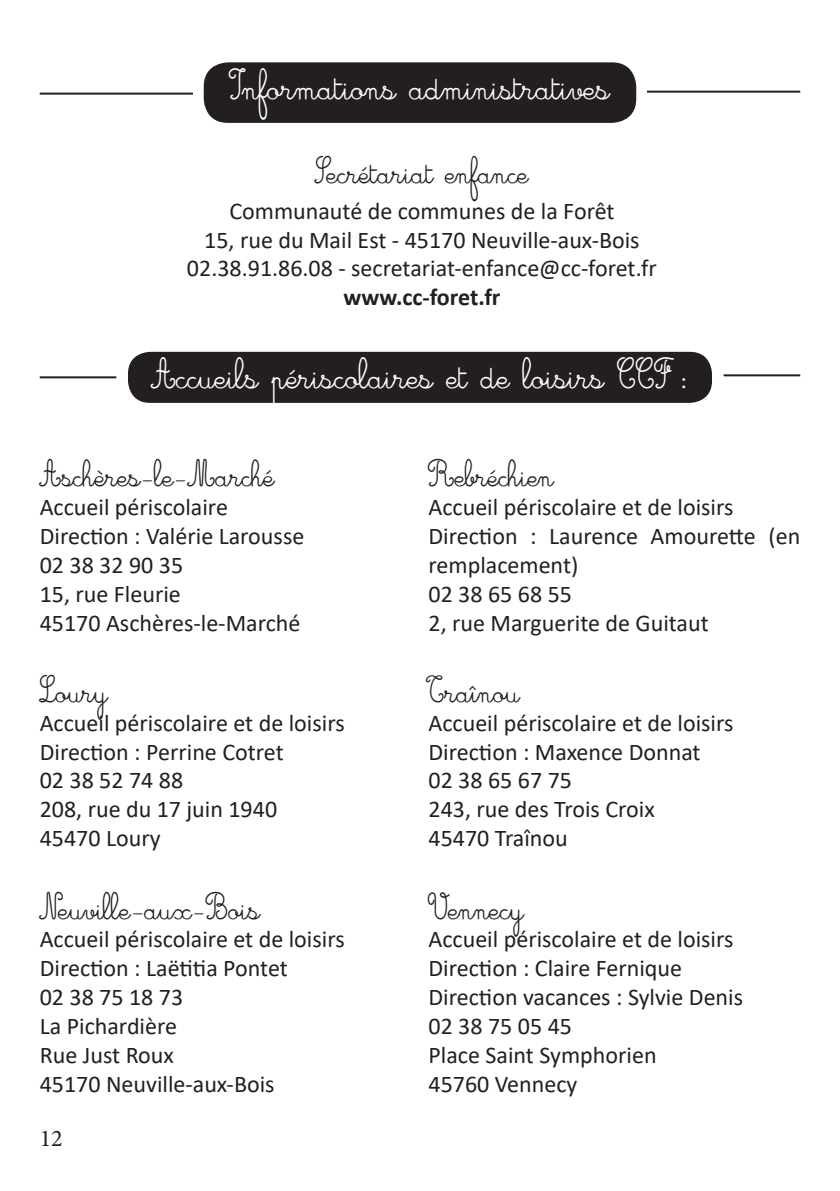
<style>
.page{position:relative;width:840px;height:1191px;background:#fff}
.page>*{position:absolute;margin:0;border:0;box-sizing:border-box;transform-origin:0 0}
.t1{font:34.2px "Cursivestandard";color:#fff}
.t2{font:30px "Cursivestandard";color:#231f20}
.t3{font:24px/28.8px "Calibri";color:#231f20}
.t4{font:700 24px "Calibri";color:#231f20}
.t5{font:24px "Minion Pro";color:#231f20}
.s1{font-family:"Minion Pro";font-size:24px}
</style>
<div class="page">
<div style="left:128px;top:352px;width:583px;height:51px;background:#231f20;border-radius:22px"></div>
<div style="left:204px;top:62px;width:432px;height:61px;background:#231f20;border-radius:24px"></div>
<hr style="left:40px;top:376px;width:76px;height:2px;background:#231f20">
<hr style="left:723px;top:374px;width:76px;height:2px;background:#231f20">
<hr style="left:646px;top:91px;width:153px;height:2px;background:#231f20">
<hr style="left:40px;top:93px;width:153px;height:2px;background:#231f20">
<h1 class="t1" style="left:229px;top:67px;width:382px">Informations administratives</h1>
<p class="t2" style="left:315px;top:155px;width:215px">Secrétariat enfance</p>
<p class="t3" style="left:187px;top:196px;width:471px;text-align:center">Communauté de communes de la Forêt<br>15, rue du Mail Est - 45170 Neuville-aux-Bois<br>02.38.91.86.08 - secretariat-enfance@cc-foret.fr</p>
<p class="t4" style="left:343px;top:285px;width:158px">www.cc-foret.fr</p>
<h1 class="t1" style="left:151px;top:356px;width:536px">Accueils périscolaires et de loisirs CCF <span class="s1">:</span></h1>
<p class="t2" style="left:40px;top:458px;width:236px">Aschères-le-Marché</p>
<p class="t3" style="left:40px;top:495px;width:266px">Accueil périscolaire<br>Direction : Valérie Larousse<br>02 38 32 90 35<br>15, rue Fleurie<br>45170 Aschères-le-Marché</p>
<p class="t2" style="left:40px;top:674px;width:70px">Loury</p>
<p class="t3" style="left:40px;top:708px;width:306px">Accueil périscolaire et de loisirs<br>Direction : Perrine Cotret<br>02 38 52 74 88<br>208, rue du 17 juin 1940<br>45470 Loury</p>
<p class="t2" style="left:40px;top:890px;width:222px">Neuville-aux-Bois</p>
<p class="t3" style="left:40px;top:924px;width:306px">Accueil périscolaire et de loisirs<br>Direction : Laëtitia Pontet<br>02 38 75 18 73<br>La Pichardière<br>Rue Just Roux<br>45170 Neuville-aux-Bois</p>
<p class="t5" style="left:40px;top:1129px;width:25px">12</p>
<p class="t2" style="left:428px;top:458px;width:127px">Rebréchien</p>
<p class="t3" style="left:428px;top:492px;width:373px">Accueil périscolaire et de loisirs<br>Direction : Laurence Amourette (en remplacement)<br>02 38 65 68 55<br>2, rue Marguerite de Guitaut</p>
<p class="t2" style="left:428px;top:674px;width:93px">Traînou</p>
<p class="t3" style="left:428px;top:708px;width:306px">Accueil périscolaire et de loisirs<br>Direction : Maxence Donnat<br>02 38 65 67 75<br>243, rue des Trois Croix<br>45470 Traînou</p>
<p class="t2" style="left:428px;top:890px;width:97px">Vennecy</p>
<p class="t3" style="left:428px;top:924px;width:316px">Accueil périscolaire et de loisirs<br>Direction : Claire Fernique<br>Direction vacances : Sylvie Denis<br>02 38 75 05 45<br>Place Saint Symphorien<br>45760 Vennecy</p>
</div>
